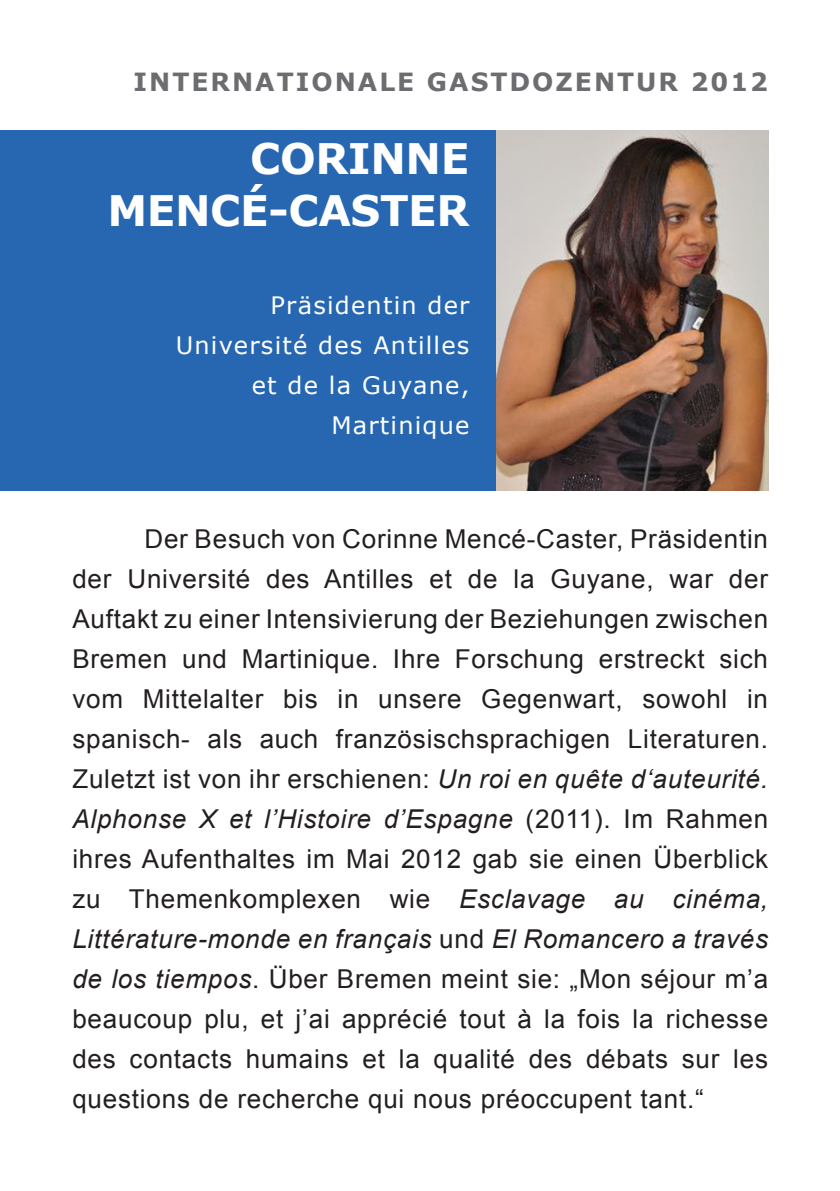
<style>
.page{position:relative;width:840px;height:1191px;background:#fff}
.page>*{position:absolute;margin:0;border:0;box-sizing:border-box;transform-origin:0 0}
.t1{font:700 42px "Verdana";letter-spacing:-.01em;color:#fff}
.t2{font:26px/40px "Arial";letter-spacing:.03em;color:#231f20;text-align:justify}
.t3{font:700 25px "Verdana";letter-spacing:.08em;color:#6c6d70}
.t4{font:24px "Verdana";letter-spacing:.05em;color:#fff}
.s1{font-style:italic}
</style>
<div class="page">
<img style="left:496px;top:130px;width:271px;height:360px">
<div style="left:0;top:130px;width:495px;height:360px;background:#2767b2"></div>
<p class="t3" style="left:133px;top:64px;width:635px">INTERNATIONALE GASTDOZENTUR 2012</p>
<p class="t1" style="left:250px;top:129px;width:221px">CORINNE</p>
<p class="t1" style="left:107px;top:181px;width:363px">MENCÉ-CASTER</p>
<p class="t4" style="left:270px;top:289px;width:200px">Präsidentin der</p>
<p class="t4" style="left:176px;top:329px;width:295px">Université des Antilles</p>
<p class="t4" style="left:251px;top:369px;width:219px">et de la Guyane,</p>
<p class="t4" style="left:331px;top:409px;width:139px">Martinique</p>
<p class="t2" style="left:72px;top:519px;width:697px;text-indent:72px">Der Besuch von Corinne Mencé-Caster, Präsidentin der Université des Antilles et de la Guyane, war der Auftakt zu einer Intensivierung der Beziehungen zwischen Bremen und Martinique. Ihre Forschung erstreckt sich vom Mittelalter bis in unsere Gegenwart, sowohl in spanisch- als auch französischsprachigen Literaturen.<br>Zuletzt ist von ihr erschienen: <span class="s1">Un roi en quête d‘auteurité.<br>Alphonse X et l’Histoire d’Espagne</span> (2011). Im Rahmen ihres Aufenthaltes im Mai 2012 gab sie einen Überblick zu Themenkomplexen wie <span class="s1">Esclavage au cinéma, Littérature-monde en français</span> und <span class="s1">El Romancero a través de los tiempos</span>. Über Bremen meint sie: „Mon séjour m’a beaucoup plu, et j’ai apprécié tout à la fois la richesse des contacts humains et la qualité des débats sur les questions de recherche qui nous préoccupent tant.“</p>
</div>
